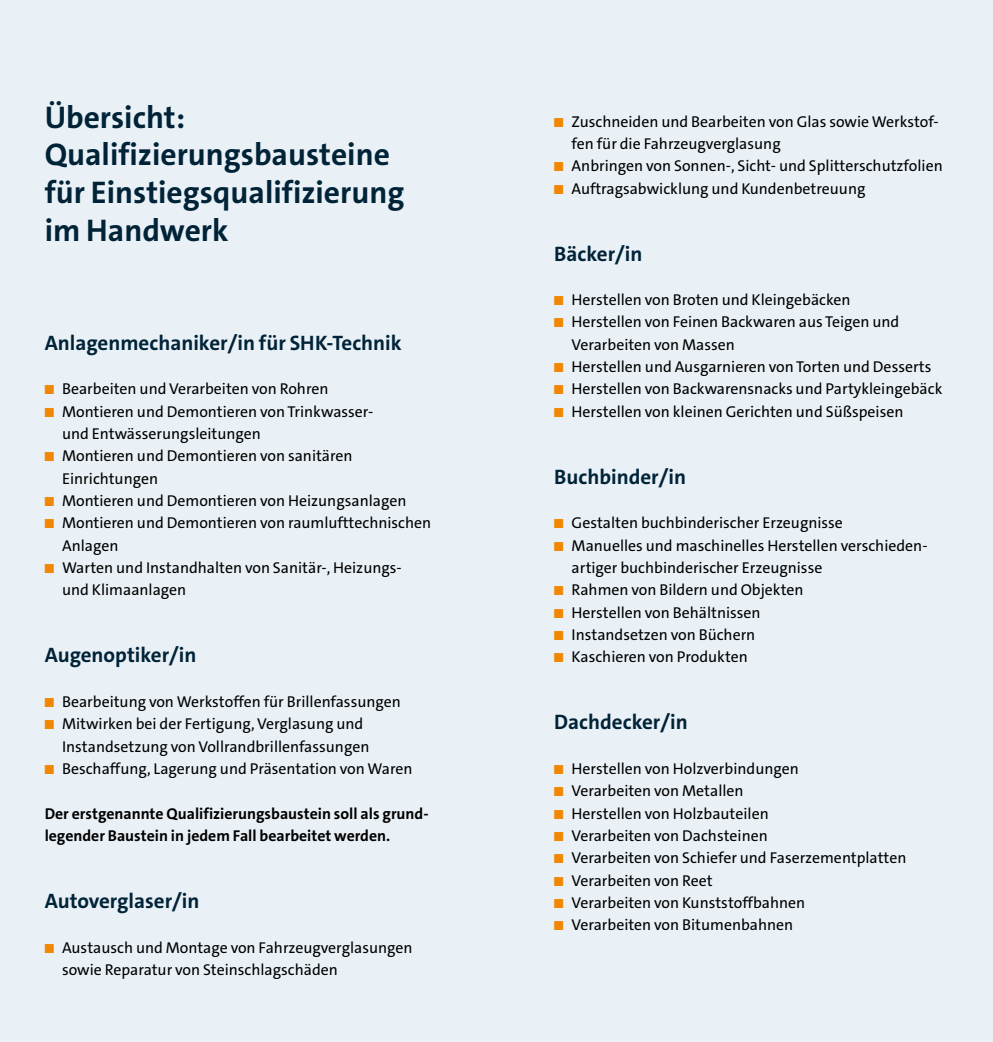
<style>
.page{position:relative;width:993px;height:1042px;background:#fff}
.page>*{position:absolute;margin:0;border:0;box-sizing:border-box;transform-origin:0 0}
.t1{font:700 31.5px/37.8px "The Sans C4 s";color:#002338}
.t2{font:700 21px "The Sans C4 s";color:#002338}
.t3{font:15.75px/22.4px "The Sans C4 s";color:#000}
.t4{font:700 15.75px/22.4px "The Sans C4 s";color:#000}
.s1{font-size:13.3px;color:#f18700}
</style>
<div class="page">
<div style="left:0;top:0;width:992px;height:1042px;background:#eaf1f6"></div>
<h1 class="t1" style="left:45px;top:98px;width:361px">Übersicht:<br>Qualifizierungsbausteine für Einstiegsqualifizierung im Handwerk</h1>
<h2 class="t2" style="left:45px;top:329px;width:358px">Anlagenmechaniker/in für SHK-Technik</h2>
<p class="t3" style="left:45px;top:378px;width:285px"><span class="s1">■</span> Bearbeiten und Verarbeiten von Rohren</p>
<p class="t3" style="left:62px;top:400px;width:312px;text-indent:-17px"><span class="s1">■</span> Montieren und Demontieren von Trinkwasser&shy;und Entwässerungsleitungen</p>
<p class="t3" style="left:62px;top:445px;width:292px;text-indent:-17px"><span class="s1">■</span> Montieren und Demontieren von sanitären<br>Einrichtungen</p>
<p class="t3" style="left:45px;top:490px;width:363px"><span class="s1">■</span> Montieren und Demontieren von Heizungsanlagen</p>
<p class="t3" style="left:62px;top:512px;width:370px;text-indent:-17px"><span class="s1">■</span> Montieren und Demontieren von raumlufttechnischen<br>Anlagen</p>
<p class="t3" style="left:62px;top:557px;width:341px;text-indent:-17px"><span class="s1">■</span> Warten und Instandhalten von Sanitär-, Heizungs&shy;und Klimaanlagen</p>
<h2 class="t2" style="left:45px;top:642px;width:153px">Augenoptiker/in</h2>
<p class="t3" style="left:45px;top:690px;width:357px"><span class="s1">■</span> Bearbeitung von Werkstoffen für Brillenfassungen</p>
<p class="t3" style="left:62px;top:713px;width:309px;text-indent:-17px"><span class="s1">■</span> Mitwirken bei der Fertigung, Verglasung und<br>Instandsetzung von Vollrandbrillenfassungen</p>
<p class="t3" style="left:45px;top:757px;width:369px"><span class="s1">■</span> Beschaffung, Lagerung und Präsentation von Waren</p>
<p class="t4" style="left:45px;top:802px;width:385px">Der erstgenannte Qualifizierungsbaustein soll als grund&shy;legender Baustein in jedem Fall bearbeitet werden.</p>
<h2 class="t2" style="left:45px;top:887px;width:156px">Autoverglaser/in</h2>
<p class="t3" style="left:62px;top:936px;width:352px;text-indent:-17px"><span class="s1">■</span> Austausch und Montage von Fahrzeugverglasungen sowie Reparatur von Steinschlagschäden</p>
<p class="t3" style="left:571px;top:110px;width:368px;text-indent:-17px"><span class="s1">■</span> Zuschneiden und Bearbeiten von Glas sowie Werkstof&shy;fen für die Fahrzeugverglasung</p>
<p class="t3" style="left:554px;top:155px;width:390px"><span class="s1">■</span> Anbringen von Sonnen-, Sicht- und Splitterschutzfolien</p>
<p class="t3" style="left:554px;top:177px;width:313px"><span class="s1">■</span> Auftragsabwicklung und Kundenbetreuung</p>
<h2 class="t2" style="left:554px;top:240px;width:90px">Bäcker/in</h2>
<p class="t3" style="left:554px;top:289px;width:298px"><span class="s1">■</span> Herstellen von Broten und Kleingebäcken</p>
<p class="t3" style="left:571px;top:311px;width:329px;text-indent:-17px"><span class="s1">■</span> Herstellen von Feinen Backwaren aus Teigen und<br>Verarbeiten von Massen</p>
<p class="t3" style="left:554px;top:356px;width:378px"><span class="s1">■</span> Herstellen und Ausgarnieren von Torten und Desserts</p>
<p class="t3" style="left:554px;top:378px;width:389px"><span class="s1">■</span> Herstellen von Backwarensnacks und Partykleingebäck</p>
<p class="t3" style="left:554px;top:400px;width:350px"><span class="s1">■</span> Herstellen von kleinen Gerichten und Süßspeisen</p>
<h2 class="t2" style="left:554px;top:463px;width:133px">Buchbinder/in</h2>
<p class="t3" style="left:554px;top:512px;width:290px"><span class="s1">■</span> Gestalten buchbinderischer Erzeugnisse</p>
<p class="t3" style="left:571px;top:534px;width:357px;text-indent:-17px"><span class="s1">■</span> Manuelles und maschinelles Herstellen verschieden&shy;artiger buchbinderischer Erzeugnisse</p>
<p class="t3" style="left:554px;top:579px;width:251px"><span class="s1">■</span> Rahmen von Bildern und Objekten</p>
<p class="t3" style="left:554px;top:601px;width:208px"><span class="s1">■</span> Herstellen von Behältnissen</p>
<p class="t3" style="left:554px;top:624px;width:202px"><span class="s1">■</span> Instandsetzen von Büchern</p>
<p class="t3" style="left:554px;top:646px;width:195px"><span class="s1">■</span> Kaschieren von Produkten</p>
<h2 class="t2" style="left:554px;top:709px;width:135px">Dachdecker/in</h2>
<p class="t3" style="left:554px;top:757px;width:246px"><span class="s1">■</span> Herstellen von Holzverbindungen</p>
<p class="t3" style="left:554px;top:780px;width:191px"><span class="s1">■</span> Verarbeiten von Metallen</p>
<p class="t3" style="left:554px;top:802px;width:216px"><span class="s1">■</span> Herstellen von Holzbauteilen</p>
<p class="t3" style="left:554px;top:824px;width:215px"><span class="s1">■</span> Verarbeiten von Dachsteinen</p>
<p class="t3" style="left:554px;top:847px;width:353px"><span class="s1">■</span> Verarbeiten von Schiefer und Faserzementplatten</p>
<p class="t3" style="left:554px;top:869px;width:160px"><span class="s1">■</span> Verarbeiten von Reet</p>
<p class="t3" style="left:554px;top:891px;width:252px"><span class="s1">■</span> Verarbeiten von Kunststoffbahnen</p>
<p class="t3" style="left:554px;top:914px;width:240px"><span class="s1">■</span> Verarbeiten von Bitumenbahnen</p>
</div>
